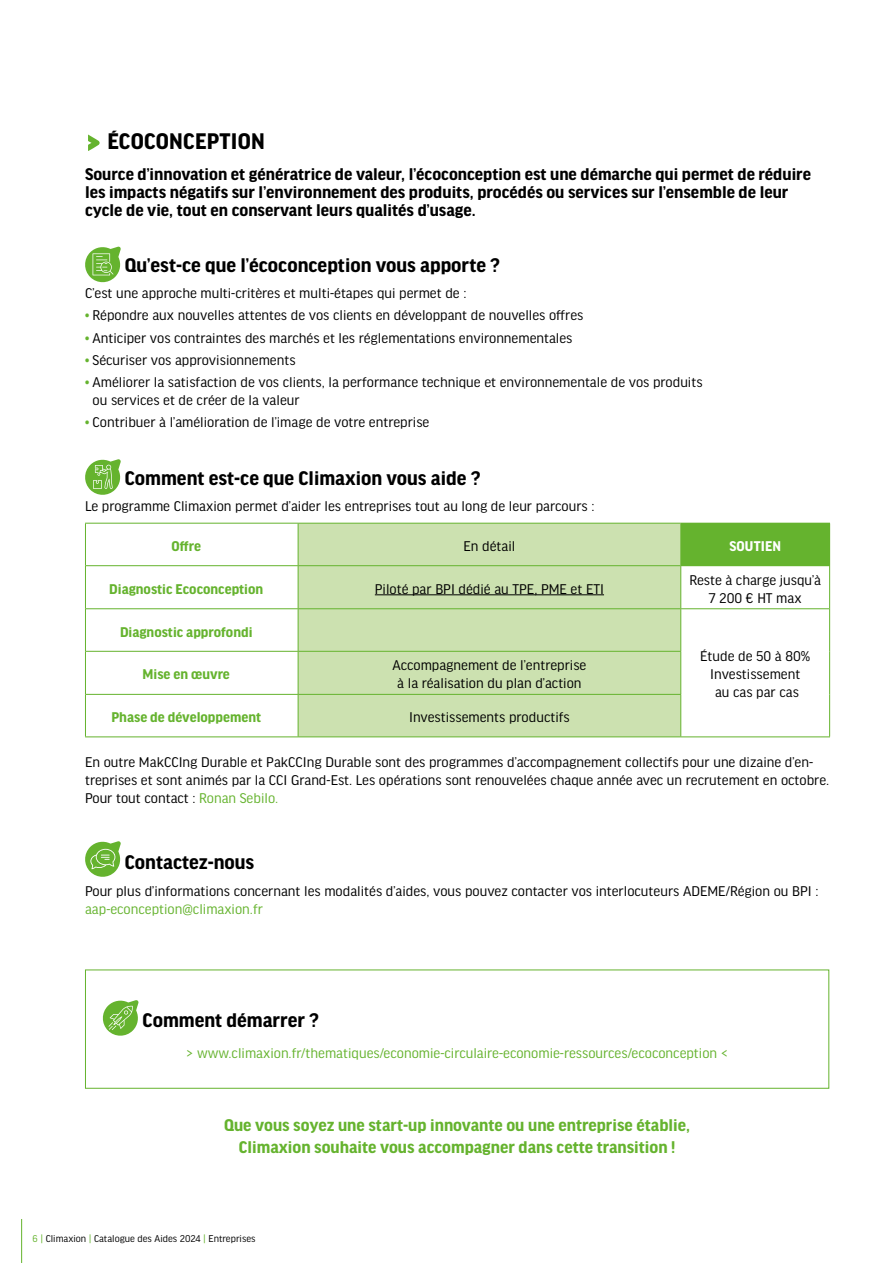
<style>
.page{position:relative;width:893px;height:1263px;background:#fff}
.page>*{position:absolute;margin:0;border:0;box-sizing:border-box;transform-origin:0 0}
.t1{font:700 24px "Good Headline Pro";letter-spacing:.01em;color:#000}
.t2{font:700 21px "Good Headline Pro";color:#000}
.t3{font:700 18px/18px "Good Headline Pro";color:#000}
.t4{font:700 18px/21.6px "Good Headline Pro";color:#65b32e;text-align:center}
.t5{font:15px/18px "Good Headline Pro";color:#000;text-align:center}
.t6{font:15px "Good Headline Pro";color:#65b32e}
.t7{font:700 15px "Good Headline Pro";color:#65b32e}
.t8{font:700 15px "Good Headline Pro";letter-spacing:.01em;color:#fff}
.t9{font:10.5px "Good Headline Pro";color:#000}
.s1{color:#65b32e}
</style>
<div class="page">
<svg style="left:102px;top:1000px;width:37px;height:36px"></svg>
<div style="left:85px;top:969px;width:744px;height:120px;border:1px solid #65b32e"></div>
<svg style="left:88px;top:134px;width:12px;height:17px"></svg>
<svg style="left:85px;top:246px;width:36px;height:37px"></svg>
<svg style="left:85px;top:841px;width:36px;height:36px"></svg>
<svg style="left:85px;top:459px;width:36px;height:36px"></svg>
<div style="left:299px;top:524px;width:381px;height:212px;background:#cce1b0"></div>
<div style="left:681px;top:523px;width:149px;height:43px;background:#65b32e"></div>
<hr style="left:298px;top:523px;width:1px;height:42px;background:#65b32e">
<hr style="left:680px;top:523px;width:1px;height:42px;background:#65b32e">
<hr style="left:86px;top:565px;width:212px;height:1px;background:#65b32e">
<hr style="left:298px;top:565px;width:383px;height:1px;background:#65b32e">
<hr style="left:298px;top:566px;width:1px;height:42px;background:#65b32e">
<hr style="left:680px;top:566px;width:1px;height:42px;background:#65b32e">
<hr style="left:86px;top:608px;width:212px;height:1px;background:#65b32e">
<hr style="left:298px;top:608px;width:383px;height:1px;background:#65b32e">
<hr style="left:298px;top:609px;width:1px;height:42px;background:#65b32e">
<hr style="left:681px;top:608px;width:148px;height:1px;background:#65b32e">
<hr style="left:680px;top:609px;width:1px;height:42px;background:#65b32e">
<hr style="left:86px;top:651px;width:212px;height:1px;background:#65b32e">
<hr style="left:298px;top:651px;width:383px;height:1px;background:#65b32e">
<hr style="left:298px;top:652px;width:1px;height:42px;background:#65b32e">
<hr style="left:680px;top:652px;width:1px;height:42px;background:#65b32e">
<hr style="left:86px;top:694px;width:212px;height:1px;background:#65b32e">
<hr style="left:298px;top:694px;width:383px;height:1px;background:#65b32e">
<hr style="left:298px;top:695px;width:1px;height:41px;background:#65b32e">
<hr style="left:680px;top:695px;width:1px;height:41px;background:#65b32e">
<hr style="left:681px;top:736px;width:149px;height:1px;background:#65b32e">
<hr style="left:85px;top:523px;width:213px;height:1px;background:#65b32e">
<hr style="left:85px;top:523px;width:1px;height:43px;background:#65b32e">
<hr style="left:298px;top:523px;width:383px;height:1px;background:#65b32e">
<hr style="left:85px;top:566px;width:1px;height:43px;background:#65b32e">
<hr style="left:829px;top:566px;width:1px;height:43px;background:#65b32e">
<hr style="left:85px;top:609px;width:1px;height:42px;background:#65b32e">
<hr style="left:829px;top:609px;width:1px;height:42px;background:#65b32e">
<hr style="left:85px;top:651px;width:1px;height:43px;background:#65b32e">
<hr style="left:829px;top:651px;width:1px;height:43px;background:#65b32e">
<hr style="left:85px;top:694px;width:1px;height:42px;background:#65b32e">
<hr style="left:829px;top:694px;width:1px;height:42px;background:#65b32e">
<hr style="left:85px;top:736px;width:213px;height:1px;background:#65b32e">
<hr style="left:298px;top:736px;width:383px;height:1px;background:#65b32e">
<hr style="left:375px;top:594px;width:229px;height:1px;background:#000">
<hr style="left:21px;top:1219px;width:1px;height:44px;background:#65b32e">
<h1 class="t1" style="left:108px;top:130px;width:159px">ÉCOCONCEPTION</h1>
<p class="t3" style="left:85px;top:165px;width:727px">Source d’innovation et génératrice de valeur, l’écoconception est une démarche qui permet de réduire les impacts négatifs sur l’environnement des produits, procédés ou services sur l’ensemble de leur cycle de vie, tout en conservant leurs qualités d’usage.</p>
<h2 class="t2" style="left:125px;top:255px;width:377px">Qu’est-ce que l’écoconception vous apporte ?</h2>
<p class="t5" style="left:85px;top:284px;width:383px">C’est une approche multi-critères et multi-étapes qui permet de :</p>
<p class="t5" style="left:85px;top:307px;width:500px"><span class="s1">•</span> Répondre aux nouvelles attentes de vos clients en développant de nouvelles offres</p>
<p class="t5" style="left:85px;top:329px;width:489px"><span class="s1">•</span> Anticiper vos contraintes des marchés et les réglementations environnementales</p>
<p class="t5" style="left:85px;top:351px;width:212px"><span class="s1">•</span> Sécuriser vos approvisionnements</p>
<p class="t5" style="left:93px;top:373px;width:611px;text-align:left;text-indent:-8px"><span class="s1">•</span> Améliorer la satisfaction de vos clients, la performance technique et environnementale de vos produits ou services et de créer de la valeur</p>
<p class="t5" style="left:85px;top:414px;width:346px"><span class="s1">•</span> Contribuer à l’amélioration de l’image de votre entreprise</p>
<h2 class="t2" style="left:125px;top:468px;width:357px">Comment est-ce que Climaxion vous aide ?</h2>
<p class="t5" style="left:85px;top:498px;width:511px">Le programme Climaxion permet d’aider les entreprises tout au long de leur parcours :</p>
<p class="t7" style="left:172px;top:539px;width:31px">Offre</p>
<p class="t5" style="left:463px;top:537px;width:53px">En détail</p>
<p class="t8" style="left:729px;top:539px;width:53px">SOUTIEN</p>
<p class="t7" style="left:109px;top:582px;width:155px">Diagnostic Ecoconception</p>
<p class="t5" style="left:375px;top:580px;width:231px">Piloté par BPI dédié au TPE, PME et ETI</p>
<p class="t5" style="left:689px;top:571px;width:133px">Reste à charge jusqu’à<br>7 200 € HT max</p>
<p class="t7" style="left:120px;top:625px;width:134px">Diagnostic approfondi</p>
<p class="t5" style="left:700px;top:648px;width:112px">Étude de 50 à 80%<br>Investissement<br>au cas par cas</p>
<p class="t7" style="left:143px;top:667px;width:89px">Mise en œuvre</p>
<p class="t5" style="left:392px;top:657px;width:195px">Accompagnement de l’entreprise à la réalisation du plan d’action</p>
<p class="t7" style="left:111px;top:710px;width:151px">Phase de développement</p>
<p class="t5" style="left:409px;top:708px;width:162px">Investissements productifs</p>
<p class="t5" style="left:85px;top:754px;width:746px;text-align:left">En outre MakCCIng Durable et PakCCIng Durable sont des programmes d’accompagnement collectifs pour une dizaine d’en&shy;treprises et sont animés par la CCI Grand-Est. Les opérations sont renouvelées chaque année avec un recrutement en octobre.<br>Pour tout contact : <span class="s1">Ronan Sebilo.</span></p>
<h2 class="t2" style="left:125px;top:852px;width:131px">Contactez-nous</h2>
<p class="t5" style="left:85px;top:882px;width:735px">Pour plus d’informations concernant les modalités d’aides, vous pouvez contacter vos interlocuteurs ADEME/Région ou BPI :</p>
<p class="t6" style="left:85px;top:901px;width:179px">aap-econception@climaxion.fr</p>
<h2 class="t2" style="left:143px;top:1011px;width:178px">Comment démarrer ?</h2>
<p class="t6" style="left:186px;top:1046px;width:543px">&gt; www.climaxion.fr/thematiques/economie-circulaire-economie-ressources/ecoconception &lt;</p>
<p class="t4" style="left:224px;top:1115px;width:467px">Que vous soyez une start-up innovante ou une entreprise établie,<br>Climaxion souhaite vous accompagner dans cette transition !</p>
<p class="t9" style="left:33px;top:1233px;width:224px"><span class="s1">6 |</span> Climaxion <span class="s1">|</span> Catalogue des Aides 2024 <span class="s1">|</span> Entreprises</p>
</div>
